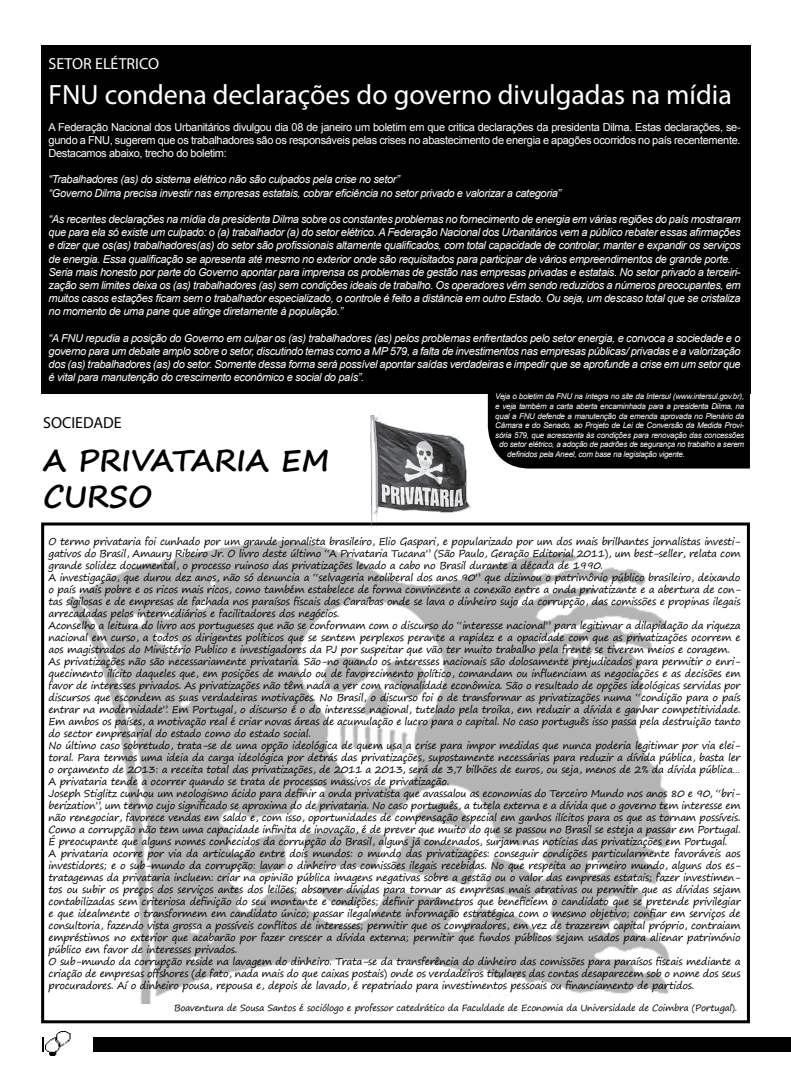
<style>
.page{position:relative;width:791px;height:1080px;background:#fff}
.page>*{position:absolute;margin:0;border:0;box-sizing:border-box;transform-origin:0 0}
.t1{font:700 30px/36px "Segoe Print";color:#000}
.t2{font:28px "Myriad Pro";color:#fff}
.t3{font:16px "Myriad Pro";color:#fff}
.t4{font:16px "Myriad Pro";color:#000}
.t5{font:italic 11px/13.2px "Arial";letter-spacing:-.03em;color:#fff}
.t6{font:11px/13.2px "Arial";letter-spacing:-.03em;color:#fff;text-align:justify}
.t7{font:10px/12px "Segoe Print";letter-spacing:-.03em;color:#000}
.t8{font:9px "Segoe Print";letter-spacing:-.03em;color:#000}
.t9{font:italic 8px "Arial";letter-spacing:-.03em;color:#fff}
</style>
<div class="page">
<img style="left:68px;top:540px;width:604px;height:463px">
<div style="left:41px;top:523px;width:709px;height:500px;border:3px solid #000"></div>
<div style="left:41px;top:45px;width:709px;height:349px;background:#000"></div>
<div style="left:488px;top:394px;width:262px;height:75px;background:#000"></div>
<img style="left:348px;top:416px;width:147px;height:110px">
<div style="left:43px;top:1037px;width:748px;height:15px;background:#000"></div>
<img style="left:44px;top:1032px;width:48px;height:24px">
<h3 class="t3" style="left:49px;top:54px;width:112px">SETOR ELÉTRICO</h3>
<h2 class="t2" style="left:49px;top:77px;width:685px">FNU condena declarações do governo divulgadas na mídia</h2>
<p class="t6" style="left:49px;top:120px;width:693px">A Federação Nacional dos Urbanitários divulgou dia 08 de janeiro um boletim em que critica declarações da presidenta Dilma. Estas declarações, se&shy;gundo a FNU, sugerem que os trabalhadores são os responsáveis pelas crises no abastecimento de energia e apagões ocorridos no país recentemente.<br>Destacamos abaixo, trecho do boletim:</p>
<p class="t5" style="left:49px;top:173px;width:514px">“Trabalhadores (as) do sistema elétrico não são culpados pela crise no setor”<br>“Governo Dilma precisa investir nas empresas estatais, cobrar eficiência no setor privado e valorizar a categoria”</p>
<p class="t5" style="left:49px;top:213px;width:694px">“As recentes declarações na mídia da presidenta Dilma sobre os constantes problemas no fornecimento de energia em várias regiões do país mostraram que para ela só existe um culpado: o (a) trabalhador (a) do setor elétrico. A Federação Nacional dos Urbanitários vem a público rebater essas afirmações e dizer que os(as) trabalhadores(as) do setor são profissionais altamente qualificados, com total capacidade de controlar, manter e expandir os serviços de energia. Essa qualificação se apresenta até mesmo no exterior onde são requisitados para participar de vários empreendimentos de grande porte.<br>Seria mais honesto por parte do Governo apontar para imprensa os problemas de gestão nas empresas privadas e estatais. No setor privado a terceiri&shy;zação sem limites deixa os (as) trabalhadores (as) sem condições ideais de trabalho. Os operadores vêm sendo reduzidos a números preocupantes, em muitos casos estações ficam sem o trabalhador especializado, o controle é feito a distância em outro Estado. Ou seja, um descaso total que se cristaliza no momento de uma pane que atinge diretamente à população.”</p>
<p class="t5" style="left:49px;top:332px;width:694px;text-align:justify">“A FNU repudia a posição do Governo em culpar os (as) trabalhadores (as) pelos problemas enfrentados pelo setor energia, e convoca a sociedade e o governo para um debate amplo sobre o setor, discutindo temas como a MP 579, a falta de investimentos nas empresas públicas/ privadas e a valorização dos (as) trabalhadores (as) do setor. Somente dessa forma será possível apontar saídas verdadeiras e impedir que se aprofunde a crise em um setor que é vital para manutenção do crescimento econômico e social do país”.</p>
<p class="t9" style="left:495px;top:391px;width:250px">Veja o boletim da FNU na íntegra no site da Intersul (www.intersul.gov.br),</p>
<p class="t9" style="left:495px;top:401px;width:250px">e veja também a carta aberta encaminhada para a presidenta Dilma, na</p>
<p class="t9" style="left:495px;top:411px;width:250px">qual a FNU defende a manutenção da emenda aprovada no Plenário da</p>
<p class="t9" style="left:495px;top:420px;width:250px">Câmara e do Senado, ao Projeto de Lei de Conversão da Medida Provi-</p>
<p class="t9" style="left:495px;top:430px;width:250px">sória 579, que acrescenta às condições para renovação das concessões</p>
<p class="t9" style="left:499px;top:439px;width:246px">do setor elétrico, a adoção de padrões de segurança no trabalho a serem</p>
<p class="t9" style="left:507px;top:449px;width:179px">definidos pela Aneel, com base na legislação vigente.</p>
<h3 class="t4" style="left:43px;top:413px;width:80px">SOCIEDADE</h3>
<h1 class="t1" style="left:43px;top:442px;width:288px">A PRIVATARIA EM<br>CURSO</h1>
<p class="t7" style="left:49px;top:535px;width:694px">O termo privataria foi cunhado por um grande jornalista brasileiro, Elio Gaspari, e popularizado por um dos mais brilhantes jornalistas investi&shy;gativos do Brasil, Amaury Ribeiro Jr. O livro deste último “A Privataria Tucana” (São Paulo, Geração Editorial 2011), um best-seller, relata com grande solidez documental, o processo ruinoso das privatizações levado a cabo no Brasil durante a década de 1990.<br>A investigação, que durou dez anos, não só denuncia a “selvageria neoliberal dos anos 90” que dizimou o patrimônio público brasileiro, deixando o país mais pobre e os ricos mais ricos, como também estabelece de forma convincente a conexão entre a onda privatizante e a abertura de con&shy;tas sigilosas e de empresas de fachada nos paraísos fiscais das Caraíbas onde se lava o dinheiro sujo da corrupção, das comissões e propinas ilegais arrecadadas pelos intermediários e facilitadores dos negócios.<br>Aconselho a leitura do livro aos portugueses que não se conformam com o discurso do “interesse nacional” para legitimar a dilapidação da riqueza nacional em curso, a todos os dirigentes políticos que se sentem perplexos perante a rapidez e a opacidade com que as privatizações ocorrem e aos magistrados do Ministério Publico e investigadores da PJ por suspeitar que vão ter muito trabalho pela frente se tiverem meios e coragem.<br>As privatizações não são necessariamente privataria. São-no quando os interesses nacionais são dolosamente prejudicados para permitir o enri&shy;quecimento ilícito daqueles que, em posições de mando ou de favorecimento político, comandam ou influenciam as negociações e as decisões em favor de interesses privados. As privatizações não têm nada a ver com racionalidade econômica. São o resultado de opções ideológicas servidas por discursos que escondem as suas verdadeiras motivações. No Brasil, o discurso foi o de transformar as privatizações numa “condição para o país entrar na modernidade”. Em Portugal, o discurso é o do interesse nacional, tutelado pela troika, em reduzir a dívida e ganhar competitividade.<br>Em ambos os países, a motivação real é criar novas áreas de acumulação e lucro para o capital. No caso português isso passa pela destruição tanto do sector empresarial do estado como do estado social.<br>No último caso sobretudo, trata-se de uma opção ideológica de quem usa a crise para impor medidas que nunca poderia legitimar por via elei&shy;toral. Para termos uma ideia da carga ideológica por detrás das privatizações, supostamente necessárias para reduzir a dívida pública, basta ler o orçamento de 2013: a receita total das privatizações, de 2011 a 2013, será de 3,7 bilhões de euros, ou seja, menos de 2% da dívida pública… A privataria tende a ocorrer quando se trata de processos massivos de privatização.<br>Joseph Stiglitz cunhou um neologismo ácido para definir a onda privatista que avassalou as economias do Terceiro Mundo nos anos 80 e 90, “bri&shy;berization”, um termo cujo significado se aproxima do de privataria. No caso português, a tutela externa e a dívida que o governo tem interesse em não renegociar, favorece vendas em saldo e, com isso, oportunidades de compensação especial em ganhos ilícitos para os que as tornam possíveis.<br>Como a corrupção não tem uma capacidade infinita de inovação, é de prever que muito do que se passou no Brasil se esteja a passar em Portugal.<br>É preocupante que alguns nomes conhecidos da corrupção do Brasil, alguns já condenados, surjam nas notícias das privatizações em Portugal.<br>A privataria ocorre por via da articulação entre dois mundos: o mundo das privatizações: conseguir condições particularmente favoráveis aos investidores; e o sub-mundo da corrupção: lavar o dinheiro das comissões ilegais recebidas. No que respeita ao primeiro mundo, alguns dos es&shy;tratagemas da privataria incluem: criar na opinião pública imagens negativas sobre a gestão ou o valor das empresas estatais; fazer investimen&shy;tos ou subir os preços dos serviços antes dos leilões; absorver dívidas para tornar as empresas mais atrativas ou permitir que as dívidas sejam contabilizadas sem criteriosa definição do seu montante e condições; definir parâmetros que beneficiem o candidato que se pretende privilegiar e que idealmente o transformem em candidato único; passar ilegalmente informação estratégica com o mesmo objetivo; confiar em serviços de consultoria, fazendo vista grossa a possíveis conflitos de interesses; permitir que os compradores, em vez de trazerem capital próprio, contraiam empréstimos no exterior que acabarão por fazer crescer a dívida externa; permitir que fundos públicos sejam usados para alienar património público em favor de interesses privados.<br>O sub-mundo da corrupção reside na lavagem do dinheiro. Trata-se da transferência do dinheiro das comissões para paraísos fiscais mediante a criação de empresas offshores (de fato, nada mais do que caixas postais) onde os verdadeiros titulares das contas desaparecem sob o nome dos seus procuradores. Aí o dinheiro pousa, repousa e, depois de lavado, é repatriado para investimentos pessoais ou financiamento de partidos.</p>
<p class="t8" style="left:174px;top:1000px;width:565px">Boaventura de Sousa Santos é sociólogo e professor catedrático da Faculdade de Economia da Universidade de Coimbra (Portugal).</p>
</div>
